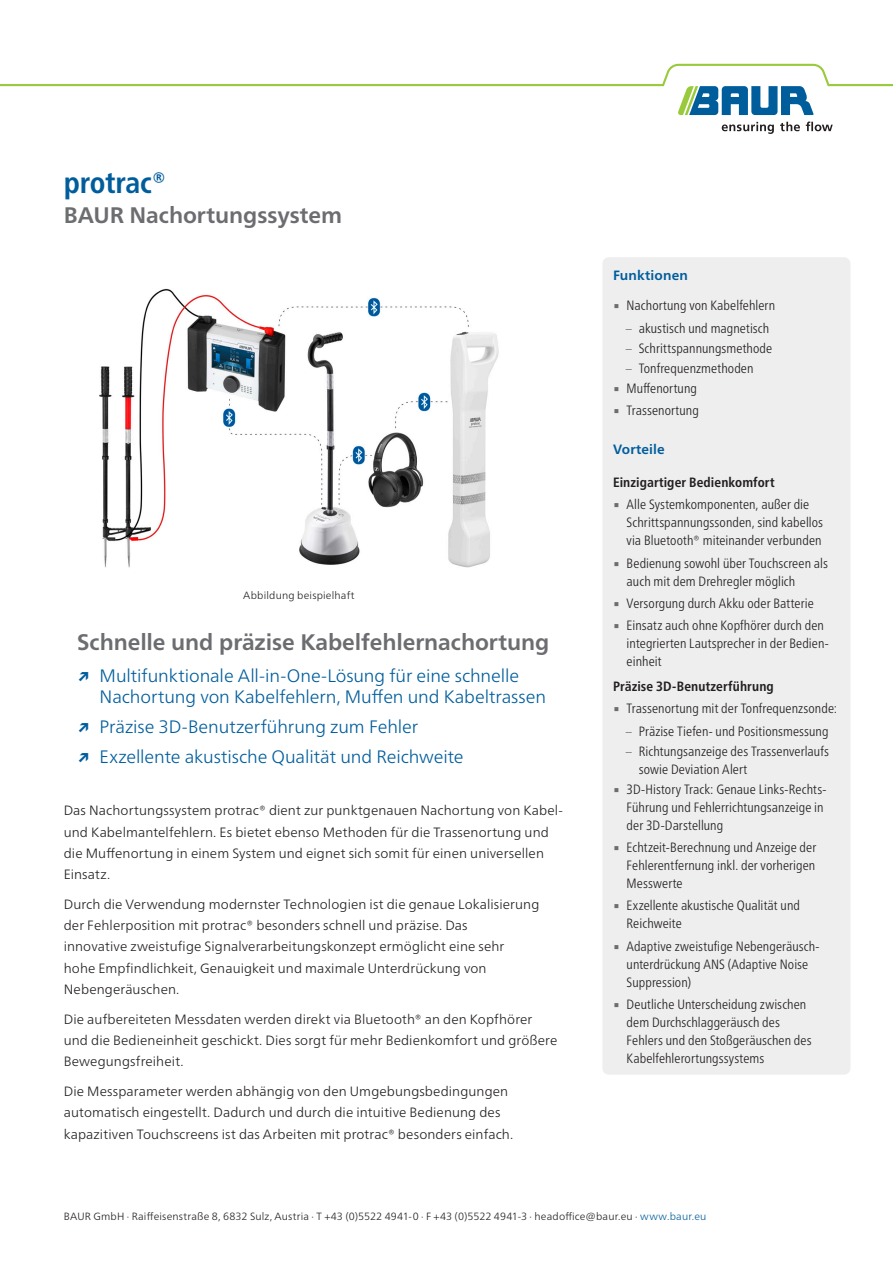
<style>
.page{position:relative;width:893px;height:1263px;background:#fff}
.page>*{position:absolute;margin:0;border:0;box-sizing:border-box;transform-origin:0 0}
.DB_-_Titel_Produktname_blau{font:700 condensed 30px "Frutiger Neue LTW1 G";letter-spacing:-.005em;color:#005d9c}
.DB_-_Aufzählung_USP_Überschrift{font:700 22.5px "Frutiger Neue LTW1 G";letter-spacing:-.005em;color:#6c6d70}
.DB_-_Titel_Produktbeschreibung_grau{font:700 22.5px "Frutiger Neue LTW1 G";letter-spacing:-.005em;color:#6c6d70}
.t1{font:300 18px/21.3px "Frutiger Neue LTW1 G";letter-spacing:-.005em;color:#005d9c}
.t2{font:300 condensed 13.5px/18px "Frutiger Neue LTW1 G";letter-spacing:.005em;color:#231f20}
.DB___Fließtext{font:300 13.5px/21.3px "Frutiger Neue LTW1 G";letter-spacing:.01em;color:#231f20}
.DB_-_Condensed_Unterüberschrift{font:700 condensed 13.5px "Frutiger Neue LTW1 G";letter-spacing:.01em;color:#231f20}
.DB_-_Condensed_Überschrift{font:700 13.5px "Frutiger Neue LTW1 G";letter-spacing:.01em;color:#005d9c}
.DB_-_Fußnote_linksbündig{font:300 10.5px "Frutiger Neue LTW1 G";letter-spacing:.015em;color:#231f20}
.s1{font-weight:700}
.s2{font-family:"Lucida Sans Unicode";font-weight:400;font-stretch:normal;color:#6c6d70}
.s3{color:#6c6d70}
.s4{color:#005d9c}
</style>
<div class="page">
<svg style="left:722px;top:122px;width:52px;height:12px"></svg>
<svg style="left:780px;top:122px;width:20px;height:9px"></svg>
<svg style="left:806px;top:122px;width:27px;height:9px"></svg>
<svg style="left:0;top:64px;width:893px;height:51px"></svg>
<div style="left:602px;top:257px;width:248px;height:818px;background:#eeeeef;border-radius:6px"></div>
<img style="left:99px;top:288px;width:400px;height:280px">
<p class="DB_-_Titel_Produktname_blau" style="left:64px;top:160px;width:104px">protrac®</p>
<p class="DB_-_Titel_Produktbeschreibung_grau" style="left:64px;top:199px;width:280px">BAUR Nachortungssystem</p>
<p class="DB_-_Fußnote_linksbündig" style="left:243px;top:587px;width:113px">Abbildung beispielhaft</p>
<p class="DB_-_Aufzählung_USP_Überschrift" style="left:77px;top:626px;width:474px">Schnelle und präzise Kabelfehlernachortung</p>
<p class="t1" style="left:100px;top:663px;width:448px;text-indent:-23px"><span class="s1">↗</span> Multifunktionale All-in-One-Lösung für eine schnelle<br>Nachortung von Kabelfehlern, Muffen und Kabeltrassen</p>
<p class="t1" style="left:77px;top:714px;width:343px"><span class="s1">↗</span> Präzise 3D-Benutzerführung zum Fehler</p>
<p class="t1" style="left:77px;top:744px;width:388px"><span class="s1">↗</span> Exzellente akustische Qualität und Reichweite</p>
<p class="DB___Fließtext" style="left:64px;top:799px;width:501px">Das Nachortungssystem protrac® dient zur punktgenauen Nachortung von Kabel&shy;und Kabelmantelfehlern. Es bietet ebenso Methoden für die Trassenortung und die Muffenortung in einem System und eignet sich somit für einen universellen Einsatz.</p>
<p class="DB___Fließtext" style="left:64px;top:892px;width:477px">Durch die Verwendung modernster Technologien ist die genaue Lokalisierung der Fehlerposition mit protrac® besonders schnell und präzise. Das<br>innovative zweistufige Signalverarbeitungskonzept ermöglicht eine sehr hohe Empfindlichkeit, Genauigkeit und maximale Unterdrückung von Nebengeräuschen.</p>
<p class="DB___Fließtext" style="left:64px;top:1007px;width:495px">Die aufbereiteten Messdaten werden direkt via Bluetooth® an den Kopfhörer und die Bedieneinheit geschickt. Dies sorgt für mehr Bedienkomfort und größere<br>Bewegungsfreiheit.</p>
<p class="DB___Fließtext" style="left:64px;top:1080px;width:451px">Die Messparameter werden abhängig von den Umgebungsbedingungen automatisch eingestellt. Dadurch und durch die intuitive Bedienung des kapazitiven Touchscreens ist das Arbeiten mit protrac® besonders einfach.</p>
<p class="DB_-_Condensed_Überschrift" style="left:613px;top:265px;width:76px">Funktionen</p>
<p class="t2" style="left:613px;top:296px;width:163px"><span class="s2">▪</span> Nachortung von Kabelfehlern</p>
<p class="t2" style="left:626px;top:318px;width:145px"><span class="s3">–</span> akustisch und magnetisch</p>
<p class="t2" style="left:626px;top:338px;width:148px"><span class="s3">–</span> Schrittspannungsmethode</p>
<p class="t2" style="left:626px;top:358px;width:129px"><span class="s3">–</span> Tonfrequenzmethoden</p>
<p class="t2" style="left:613px;top:378px;width:85px"><span class="s2">▪</span> Muffenortung</p>
<p class="t2" style="left:613px;top:400px;width:87px"><span class="s2">▪</span> Trassenortung</p>
<p class="DB_-_Condensed_Überschrift" style="left:613px;top:439px;width:53px">Vorteile</p>
<p class="DB_-_Condensed_Unterüberschrift" style="left:613px;top:472px;width:163px">Einzigartiger Bedienkomfort</p>
<p class="t2" style="left:627px;top:494px;width:198px;text-indent:-14px"><span class="s2">▪</span> Alle Systemkomponenten, außer die<br>Schrittspannungssonden, sind kabellos via Bluetooth® miteinander verbunden</p>
<p class="t2" style="left:627px;top:553px;width:203px;text-indent:-14px"><span class="s2">▪</span> Bedienung sowohl über Touchscreen als auch mit dem Drehregler möglich</p>
<p class="t2" style="left:613px;top:593px;width:202px"><span class="s2">▪</span> Versorgung durch Akku oder Batterie</p>
<p class="t2" style="left:627px;top:615px;width:204px;text-indent:-14px"><span class="s2">▪</span> Einsatz auch ohne Kopfhörer durch den integrierten Lautsprecher in der Bedien&shy;einheit</p>
<p class="DB_-_Condensed_Unterüberschrift" style="left:613px;top:676px;width:162px">Präzise 3D-Benutzerführung</p>
<p class="t2" style="left:613px;top:699px;width:226px"><span class="s2">▪</span> Trassenortung mit der Tonfrequenzsonde:</p>
<p class="t2" style="left:626px;top:721px;width:204px"><span class="s3">–</span> Präzise Tiefen- und Positionsmessung</p>
<p class="t2" style="left:639px;top:741px;width:192px;text-indent:-13px"><span class="s3">–</span> Richtungsanzeige des Trassenverlaufs sowie Deviation Alert</p>
<p class="t2" style="left:627px;top:779px;width:200px;text-indent:-14px"><span class="s2">▪</span> 3D-History Track: Genaue Links-Rechts-<br>Führung und Fehlerrichtungsanzeige in der 3D-Darstellung</p>
<p class="t2" style="left:627px;top:837px;width:191px;text-align:justify;text-indent:-14px"><span class="s2">▪</span> Echtzeit-Berechnung und Anzeige der Fehlerentfernung inkl. der vorherigen Messwerte</p>
<p class="t2" style="left:627px;top:896px;width:175px;text-indent:-14px"><span class="s2">▪</span> Exzellente akustische Qualität und<br>Reichweite</p>
<p class="t2" style="left:627px;top:936px;width:194px;text-indent:-14px"><span class="s2">▪</span> Adaptive zweistufige Nebengeräusch&shy;unterdrückung ANS (Adaptive Noise<br>Suppression)</p>
<p class="t2" style="left:627px;top:994px;width:186px;text-indent:-14px"><span class="s2">▪</span> Deutliche Unterscheidung zwischen dem Durchschlaggeräusch des Fehlers und den Stoßgeräuschen des Kabelfehlerortungssystems</p>
<p class="DB_-_Fußnote_linksbündig" style="left:64px;top:1208px;width:644px">BAUR GmbH · Raiffeisenstraße 8, 6832 Sulz, Austria · T +43 (0)5522 4941-0 · F +43 (0)5522 4941-3 · headoffice@baur.eu · <span class="s4">www.baur.eu</span></p>
</div>
